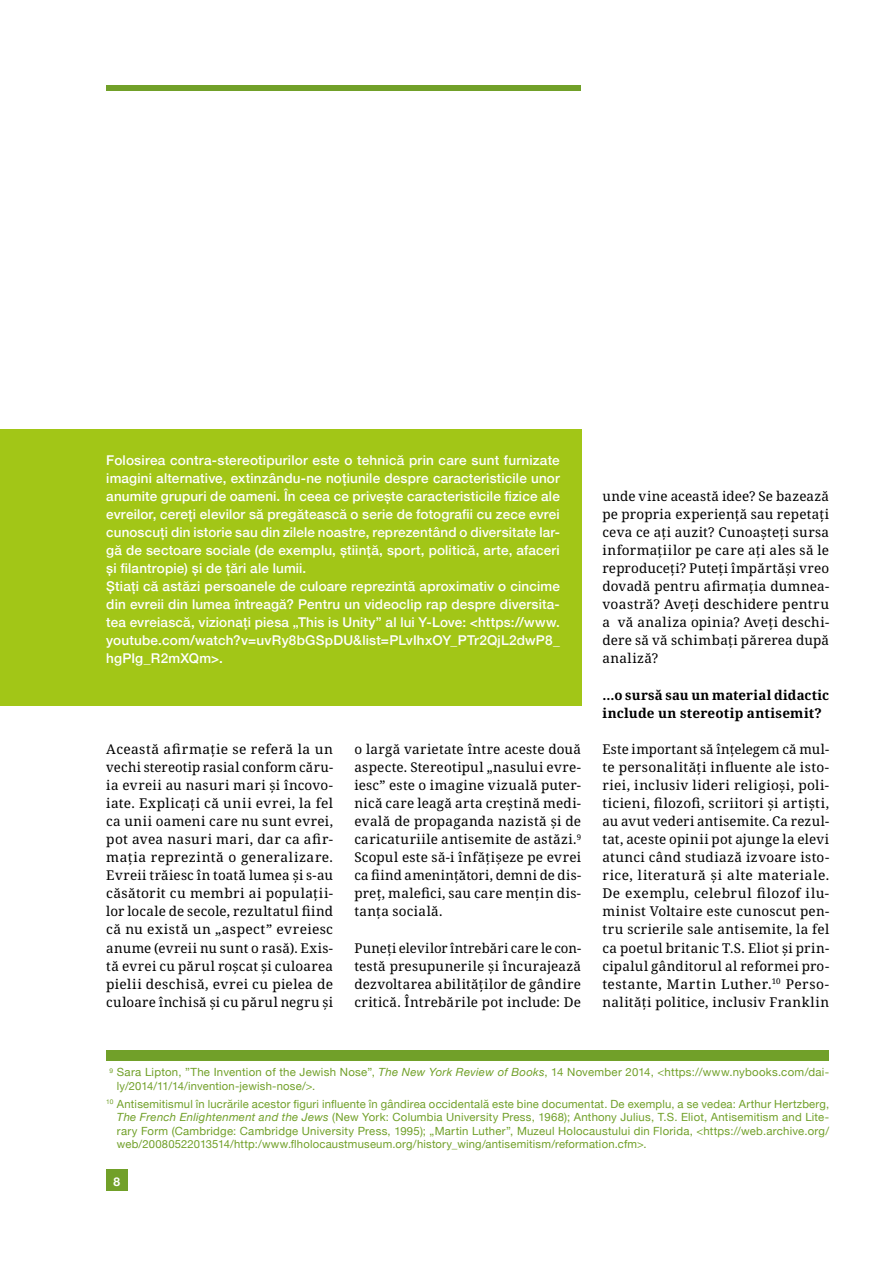
<style>
.page{position:relative;width:893px;height:1263px;background:#fff}
.page>*{position:absolute;margin:0;border:0;box-sizing:border-box;transform-origin:0 0}
.t1{font:13.5px/18px "Noto Serif";letter-spacing:.025em;color:#000;text-align:justify}
.t2{font:500 13.5px/18px "Helvetica Neue";letter-spacing:.01em;color:#fff}
.t3{font:700 13.5px/18px "Noto Serif";letter-spacing:.015em;color:#000}
.t4{font:700 12px "Helvetica Neue";color:#fff}
.t5{font:11.25px/13.5px "Helvetica Neue";letter-spacing:.02em;color:#71a029}
.s1{font-style:italic}
</style>
<div class="page">
<div style="left:106px;top:85px;width:475px;height:5px;background:#71a029"></div>
<div style="left:106px;top:1169px;width:22px;height:22px;background:#71a029"></div>
<div style="left:0;top:429px;width:581px;height:277px;background:#a2c617"></div>
<div style="left:106px;top:1050px;width:723px;height:10px;background:#71a029"></div>
<p class="t2" style="left:106px;top:450px;width:455px">Folosirea contra-stereotipurilor este o tehnică prin care sunt furnizate imagini alternative, extinzându-ne noțiunile despre caracteristicile unor anumite grupuri de oameni. În ceea ce privește caracteristicile fizice ale evreilor, cereți elevilor să pregătească o serie de fotografii cu zece evrei cunoscuți din istorie sau din zilele noastre, reprezentând o diversitate lar&shy;gă de sectoare sociale (de exemplu, știință, sport, politică, arte, afaceri și filantropie) și de țări ale lumii.<br>Știați că astăzi persoanele de culoare reprezintă aproximativ o cincime din evreii din lumea întreagă? Pentru un videoclip rap despre diversita&shy;tea evreiască, vizionați piesa „This is Unity” al lui Y-Love: &lt;https://www. youtube.com/watch?v=uvRy8bGSpDU&amp;list=PLvIhxOY_PTr2QjL2dwP8_ hgPIg_R2mXQm&gt;.</p>
<p class="t1" style="left:106px;top:740px;width:228px">Această afirmație se referă la un vechi stereotip rasial conform căru&shy;ia evreii au nasuri mari și încovo&shy;iate. Explicați că unii evrei, la fel ca unii oameni care nu sunt evrei, pot avea nasuri mari, dar ca afir&shy;mația reprezintă o generalizare.<br>Evreii trăiesc în toată lumea și s-au căsătorit cu membri ai populații&shy;lor locale de secole, rezultatul fiind că nu există un „aspect” evreiesc anume (evreii nu sunt o rasă). Exis&shy;tă evrei cu părul roșcat și culoarea pielii deschisă, evrei cu pielea de culoare închisă și cu părul negru și</p>
<p class="t1" style="left:354px;top:740px;width:228px">o largă varietate între aceste două aspecte. Stereotipul „nasului evre&shy;iesc” este o imagine vizuală puter&shy;nică care leagă arta creștină medi&shy;evală de propaganda nazistă și de caricaturiile antisemite de astăzi.<sup>9<br></sup>Scopul este să-i înfățișeze pe evrei ca fiind amenințători, demni de dis&shy;preț, malefici, sau care mențin dis&shy;tanța socială.</p>
<p class="t1" style="left:354px;top:939px;width:228px">Puneți elevilor întrebări care le con&shy;testă presupunerile și încurajează dezvoltarea abilităților de gândire critică. Întrebările pot include: De</p>
<p class="t1" style="left:602px;top:487px;width:228px">unde vine această idee? Se bazează pe propria experiență sau repetați ceva ce ați auzit? Cunoașteți sursa informațiilor pe care ați ales să le reproduceţi? Puteți împărtăși vreo dovadă pentru afirmația dumnea&shy;voastră? Aveți deschidere pentru a vă analiza opinia? Aveți deschi&shy;dere să vă schimbați părerea după analiză?</p>
<p class="t3" style="left:602px;top:686px;width:228px">…o sursă sau un material didactic include un stereotip antisemit?</p>
<p class="t1" style="left:602px;top:740px;width:228px">Este important să înțelegem că mul&shy;te personalități influente ale isto&shy;riei, inclusiv lideri religioși, poli&shy;ticieni, filozofi, scriitori și artiști, au avut vederi antisemite. Ca rezul&shy;tat, aceste opinii pot ajunge la elevi atunci când studiază izvoare isto&shy;rice, literatură și alte materiale.<br>De exemplu, celebrul filozof ilu&shy;minist Voltaire este cunoscut pen&shy;tru scrierile sale antisemite, la fel ca poetul britanic T.S. Eliot și prin&shy;cipalul gânditorul al reformei pro&shy;testante, Martin Luther.<sup>10</sup> Perso&shy;nalități politice, inclusiv Franklin</p>
<p class="t5" style="left:117px;top:1066px;width:714px;text-indent:-8px"><sup>9</sup> Sara Lipton, ”The Invention of the Jewish Nose”, <span class="s1">The New York Review of Books</span>, 14 November 2014, &lt;https://www.nybooks.com/dai&shy;ly/2014/11/14/invention-jewish-nose/&gt;.</p>
<p class="t5" style="left:117px;top:1097px;width:714px;text-align:justify;text-indent:-11px"><sup>10</sup> Antisemitismul în lucrările acestor figuri influente în gândirea occidentală este bine documentat. De exemplu, a se vedea: Arthur Hertzberg, <span class="s1">The French Enlightenment and the Jews</span> (New York: Columbia University Press, 1968); Anthony Julius, T.S. Eliot, Antisemitism and Lite&shy;rary Form (Cambridge: Cambridge University Press, 1995); „Martin Luther”, Muzeul Holocaustului din Florida, &lt;https://web.archive.org/ web/20080522013514/http:/www.flholocaustmuseum.org/history_wing/antisemitism/reformation.cfm&gt;.</p>
<p class="t4" style="left:114px;top:1172px;width:8px">8</p>
</div>
